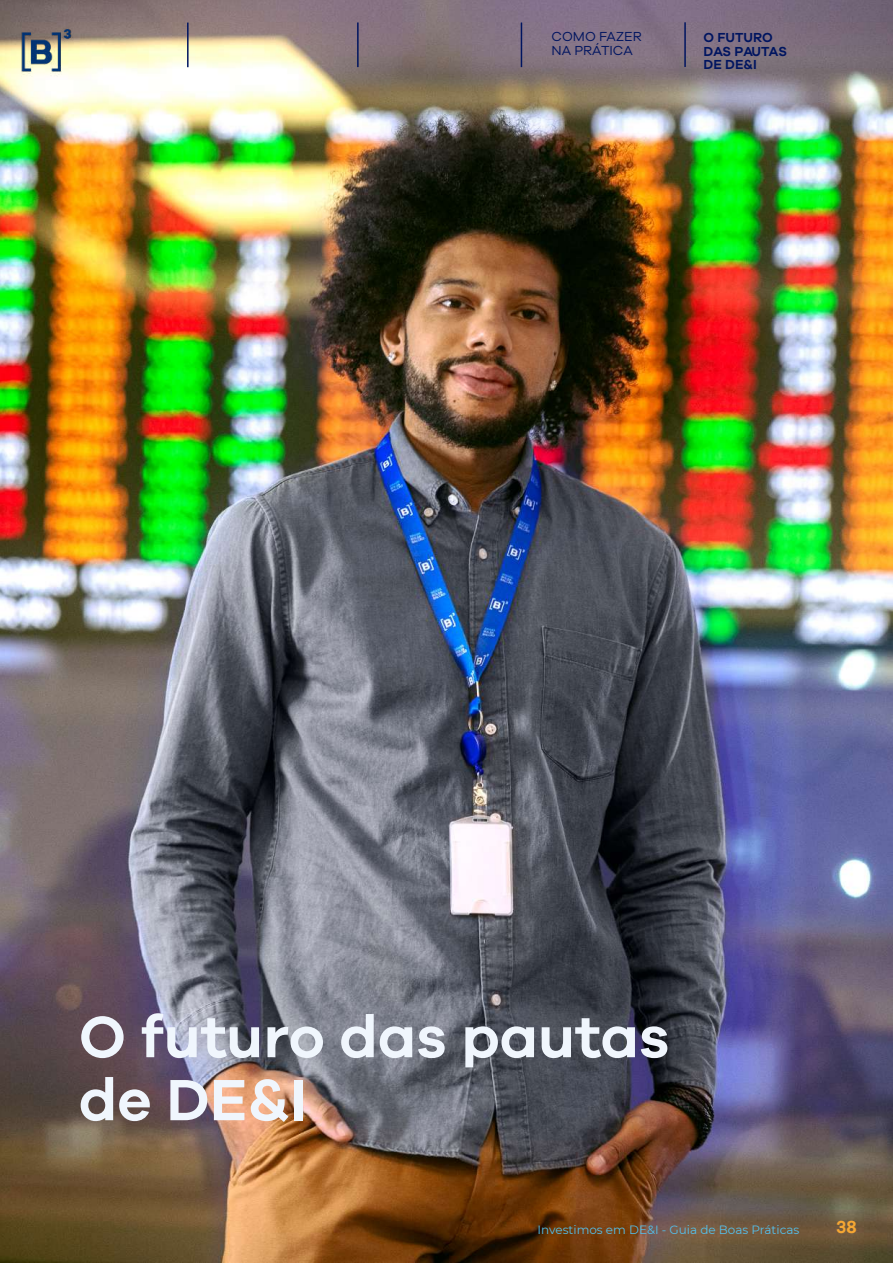
<style>
.page{position:relative;width:893px;height:1263px;background:#fff}
.page>*{position:absolute;margin:0;border:0;box-sizing:border-box;transform-origin:0 0}
.t1{font:600 60px/63px "Galano Grotesque";color:#f0f6fd}
.t2{font:600 18px "Galano Grotesque";color:#f6a733}
.t3{font:600 13.5px/13.5px "Galano Grotesque";color:#001560}
.t4{font:13.5px/13.5px "Galano Grotesque";color:#001560}
.t5{font:12px "Montserrat";color:#53c1ef}
</style>
<div class="page">
<img style="left:0;top:0;width:893px;height:1263px">
<hr style="left:684px;top:22px;width:2px;height:45px;background:#001560">
<hr style="left:521px;top:22px;width:1px;height:45px;background:#001560">
<hr style="left:357px;top:22px;width:2px;height:45px;background:#001560">
<hr style="left:187px;top:23px;width:2px;height:44px;background:#001560">
<img style="left:17px;top:26px;width:58px;height:60px">
<p class="t4" style="left:552px;top:29px;width:92px">COMO FAZER<br>NA PRÁTICA</p>
<p class="t3" style="left:704px;top:31px;width:85px">O FUTURO<br>DAS PAUTAS<br>DE DE&amp;I</p>
<h1 class="t1" style="left:79px;top:1004px;width:592px">O futuro das pautas de DE&amp;I</h1>
<p class="t5" style="left:537px;top:1222px;width:263px">Investimos em DE&amp;I - Guia de Boas Práticas</p>
<h2 class="t2" style="left:836px;top:1216px;width:22px">38</h2>
</div>
